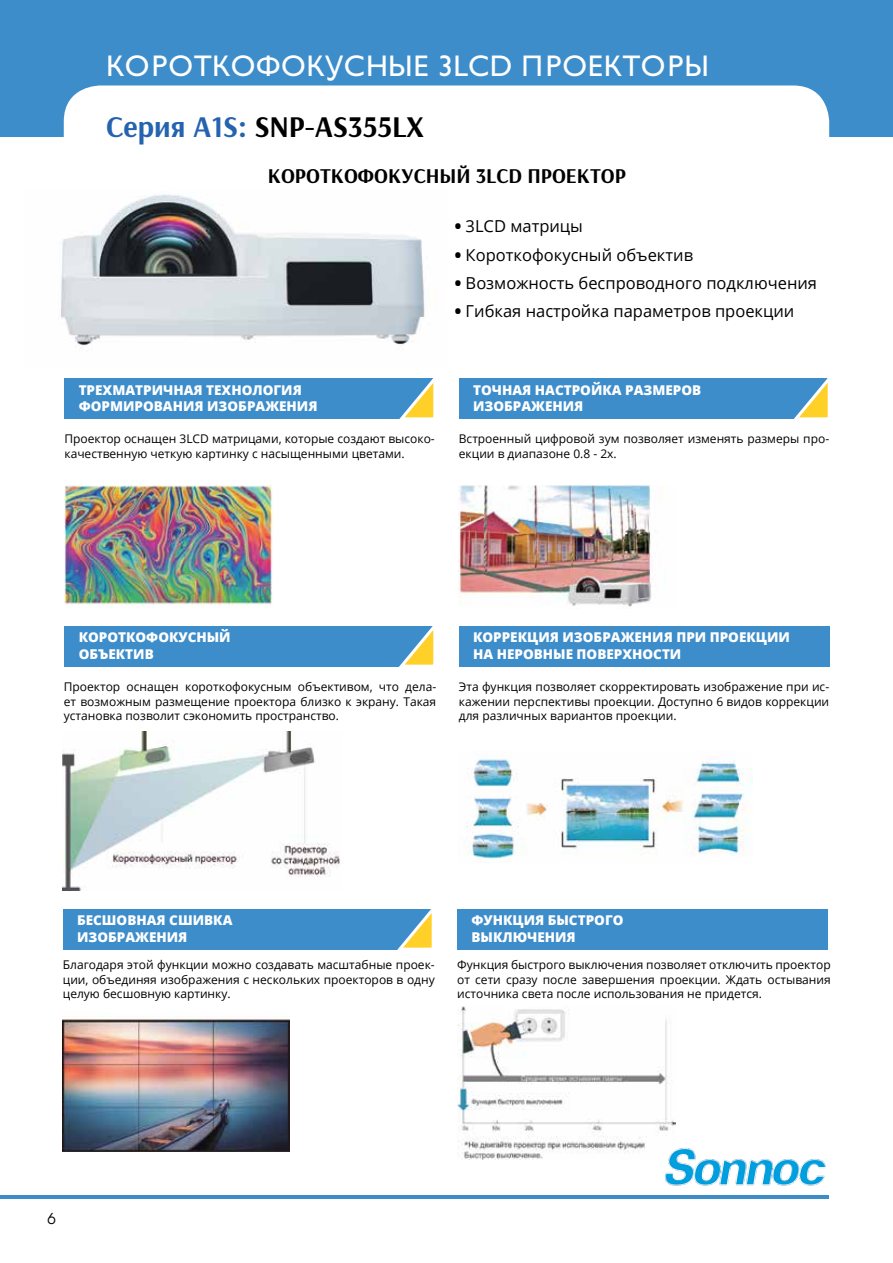
<style>
.page{position:relative;width:893px;height:1263px;background:#fff}
.page>*{position:absolute;margin:0;border:0;box-sizing:border-box;transform-origin:0 0}
.t1{font:30px "AZ Gill Sans C";color:#fff}
.t2{font:700 30px "Arsenal";color:#000}
.t3{font:700 21px "Arsenal";color:#000}
.t4{font:16.5px "Open Sans";color:#000}
.t5{font:15px "Avant Garde Gothic C";color:#000}
.t6{font:800 13.5px/16.2px "Open Sans";color:#fff}
.t7{font:12px/14.4px "Open Sans";color:#000;text-align:justify}
.s1{color:#2463af}
.s2{font-weight:800}
</style>
<div class="page">
<hr style="left:0;top:1195px;width:829px;height:4px;background:#3e8dcb">
<div style="left:0;top:0;width:893px;height:137px;background:#3e8dcb"></div>
<div style="left:64px;top:85px;width:765px;height:52px;background:#fff"></div>
<img style="left:58px;top:194px;width:367px;height:154px">
<div style="left:64px;top:379px;width:371px;height:40px;background:#3e8dcb"></div>
<svg style="left:395px;top:378px;width:40px;height:41px"></svg>
<div style="left:459px;top:379px;width:370px;height:40px;background:#3e8dcb"></div>
<svg style="left:789px;top:378px;width:40px;height:41px"></svg>
<img style="left:64px;top:485px;width:209px;height:120px">
<img style="left:459px;top:485px;width:194px;height:123px">
<div style="left:64px;top:626px;width:371px;height:40px;background:#3e8dcb"></div>
<svg style="left:395px;top:626px;width:40px;height:41px"></svg>
<div style="left:459px;top:626px;width:370px;height:40px;background:#3e8dcb"></div>
<img style="left:63px;top:731px;width:277px;height:160px">
<div style="left:63px;top:909px;width:370px;height:40px;background:#3e8dcb"></div>
<svg style="left:393px;top:909px;width:40px;height:41px"></svg>
<div style="left:457px;top:909px;width:371px;height:40px;background:#3e8dcb"></div>
<img style="left:457px;top:1007px;width:219px;height:153px">
<img style="left:467px;top:755px;width:286px;height:105px">
<img style="left:63px;top:1018px;width:227px;height:133px">
<img style="left:662px;top:1141px;width:164px;height:45px">
<h1 class="t1" style="left:106px;top:50px;width:605px">КОРОТКОФОКУСНЫЕ 3LCD ПРОЕКТОРЫ</h1>
<h1 class="t2" style="left:106px;top:106px;width:319px"><span class="s1">Серия A1S:</span> SNP-AS355LX</h1>
<h2 class="t3" style="left:268px;top:161px;width:360px">КОРОТКОФОКУСНЫЙ 3LCD ПРОЕКТОР</h2>
<h3 class="t4" style="left:455px;top:215px;width:130px"><span class="s2">•</span> 3LCD матрицы</h3>
<h3 class="t4" style="left:455px;top:243px;width:240px"><span class="s2">•</span> Короткофокусный объектив</h3>
<h3 class="t4" style="left:455px;top:272px;width:364px"><span class="s2">•</span> Возможность беспроводного подключения</h3>
<h3 class="t4" style="left:455px;top:300px;width:341px"><span class="s2">•</span> Гибкая настройка параметров проекции</h3>
<p class="t6" style="left:79px;top:381px;width:240px">ТРЕХМАТРИЧНАЯ ТЕХНОЛОГИЯ<br>ФОРМИРОВАНИЯ ИЗОБРАЖЕНИЯ</p>
<p class="t6" style="left:473px;top:381px;width:230px">ТОЧНАЯ НАСТРОЙКА РАЗМЕРОВ<br>ИЗОБРАЖЕНИЯ</p>
<p class="t7" style="left:64px;top:431px;width:372px">Проектор оснащен 3LCD матрицами, которые создают высоко&shy;качественную четкую картинку с насыщенными цветами.</p>
<p class="t7" style="left:459px;top:431px;width:372px">Встроенный цифровой зум позволяет изменять размеры про&shy;екции в диапазоне 0.8 - 2x.</p>
<p class="t6" style="left:79px;top:629px;width:154px">КОРОТКОФОКУСНЫЙ<br>ОБЪЕКТИВ</p>
<p class="t6" style="left:473px;top:629px;width:318px">КОРРЕКЦИЯ ИЗОБРАЖЕНИЯ ПРИ ПРОЕКЦИИ<br>НА НЕРОВНЫЕ ПОВЕРХНОСТИ</p>
<p class="t7" style="left:64px;top:679px;width:374px">Проектор оснащен короткофокусным объективом, что дела&shy;ет возможным размещение проектора близко к экрану. Такая установка позволит сэкономить пространство.</p>
<p class="t7" style="left:459px;top:679px;width:372px">Эта функция позволяет скорректировать изображение при ис&shy;кажении перспективы проекции. Доступно 6 видов коррекции для различных вариантов проекции.</p>
<p class="t6" style="left:77px;top:912px;width:157px">БЕСШОВНАЯ СШИВКА<br>ИЗОБРАЖЕНИЯ</p>
<p class="t6" style="left:471px;top:912px;width:154px">ФУНКЦИЯ БЫСТРОГО<br>ВЫКЛЮЧЕНИЯ</p>
<p class="t7" style="left:63px;top:957px;width:373px">Благодаря этой функции можно создавать масштабные проек&shy;ции, объединяя изображения с нескольких проекторов в одну целую бесшовную картинку.</p>
<p class="t7" style="left:457px;top:957px;width:375px">Функция быстрого выключения позволяет отключить проектор от сети сразу после завершения проекции. Ждать остывания источника света после использования не придется.</p>
<p class="t5" style="left:48px;top:1210px;width:10px">6</p>
</div>
